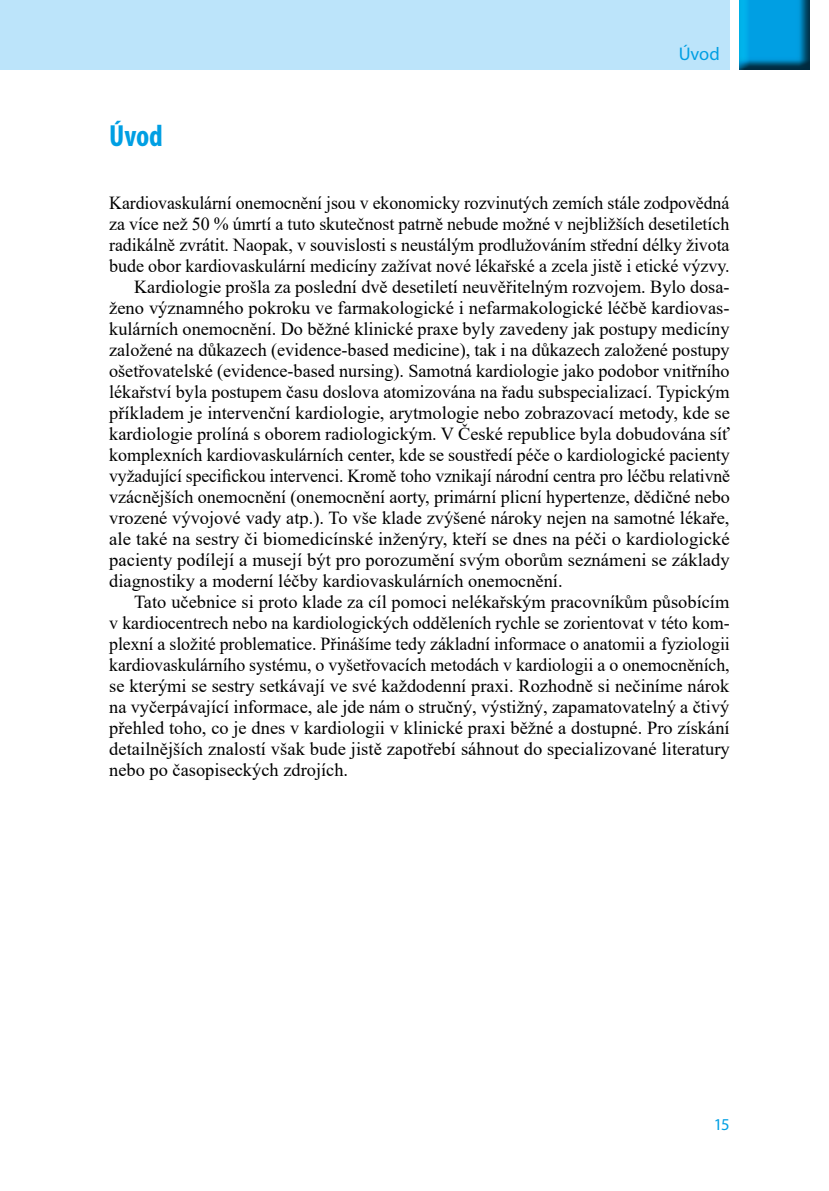
<style>
.page{position:relative;width:829px;height:1191px;background:#fff}
.page>*{position:absolute;margin:0;border:0;box-sizing:border-box;transform-origin:0 0}
.t1{font:700 condensed 30.62px "Myriad Pro";color:#009fe3}
.t2{font:18.38px "Times New Roman";color:#000}
.t3{font:18.38px "Times New Roman";color:#000;scale:.96 1}
.t4{font:18.38px "Myriad Pro";color:#009fe3}
.t5{font:16.62px "Myriad Pro";color:#009fe3}
</style>
<div class="page">
<div style="left:0;top:0;width:729px;height:69px;background:#bce4fa"></div>
<img style="left:739px;top:0;width:70px;height:69px">
<h1 class="t1" style="left:109px;top:117px;width:55px">Úvod</h1>
<p class="t4" style="left:678px;top:42px;width:43px">Úvod</p>
<p class="t2" style="left:109px;top:190px;width:621px">Kardiovaskulární onemocnění jsou v ekonomicky rozvinutých zemích stále zodpovědná</p>
<p class="t2" style="left:109px;top:211px;width:621px">za více než 50 % úmrtí a tuto skutečnost patrně nebude možné v nejbližších desetiletích</p>
<p class="t2" style="left:109px;top:232px;width:621px">radikálně zvrátit. Naopak, v souvislosti s neustálým prodlužováním střední délky života</p>
<p class="t2" style="left:109px;top:253px;width:622px">bude obor kardiovaskulární medicíny zažívat nové lékařské a zcela jistě i etické výzvy.</p>
<p class="t2" style="left:134px;top:274px;width:597px">Kardiologie prošla za poslední dvě desetiletí neuvěřitelným rozvojem. Bylo dosa-</p>
<p class="t2" style="left:109px;top:295px;width:622px">ženo významného pokroku ve farmakologické i nefarmakologické léčbě kardiovas-</p>
<p class="t2" style="left:109px;top:316px;width:621px">kulárních onemocnění. Do běžné klinické praxe byly zavedeny jak postupy medicíny</p>
<p class="t2" style="left:109px;top:337px;width:622px">založené na důkazech (evidence-based medicine), tak i na důkazech založené postupy</p>
<p class="t2" style="left:109px;top:358px;width:622px">ošetřovatelské (evidence-based nursing). Samotná kardiologie jako podobor vnitřního</p>
<p class="t2" style="left:109px;top:379px;width:622px">lékařství byla postupem času doslova atomizována na řadu subspecializací. Typickým</p>
<p class="t2" style="left:109px;top:400px;width:622px">příkladem je intervenční kardiologie, arytmologie nebo zobrazovací metody, kde se</p>
<p class="t2" style="left:109px;top:421px;width:622px">kardiologie prolíná s oborem radiologickým. V České republice byla dobudována síť</p>
<p class="t2" style="left:109px;top:442px;width:622px">komplexních kardiovaskulárních center, kde se soustředí péče o kardiologické pacienty</p>
<p class="t3" style="left:109px;top:463px;width:648px">vyžadující specifickou intervenci. Kromě toho vznikají národní centra pro léčbu relativně</p>
<p class="t2" style="left:109px;top:484px;width:622px">vzácnějších onemocnění (onemocnění aorty, primární plicní hypertenze, dědičné nebo</p>
<p class="t2" style="left:109px;top:505px;width:621px">vrozené vývojové vady atp.). To vše klade zvýšené nároky nejen na samotné lékaře,</p>
<p class="t2" style="left:109px;top:526px;width:622px">ale také na sestry či biomedicínské inženýry, kteří se dnes na péči o kardiologické</p>
<p class="t2" style="left:109px;top:547px;width:622px">pacienty podílejí a musejí být pro porozumění svým oborům seznámeni se základy</p>
<p class="t2" style="left:109px;top:568px;width:455px">diagnostiky a moderní léčby kardiovaskulárních onemocnění.</p>
<p class="t2" style="left:134px;top:589px;width:597px">Tato učebnice si proto klade za cíl pomoci nelékařským pracovníkům působícím</p>
<p class="t2" style="left:109px;top:610px;width:622px">v kardiocentrech nebo na kardiologických odděleních rychle se zorientovat v této kom-</p>
<p class="t2" style="left:109px;top:631px;width:622px">plexní a složité problematice. Přinášíme tedy základní informace o anatomii a fyziologii</p>
<p class="t2" style="left:109px;top:652px;width:622px">kardiovaskulárního systému, o vyšetřovacích metodách v kardiologii a o onemocněních,</p>
<p class="t2" style="left:109px;top:673px;width:621px">se kterými se sestry setkávají ve své každodenní praxi. Rozhodně si nečiníme nárok</p>
<p class="t2" style="left:109px;top:694px;width:621px">na vyčerpávající informace, ale jde nám o stručný, výstižný, zapamatovatelný a čtivý</p>
<p class="t2" style="left:109px;top:715px;width:622px">přehled toho, co je dnes v kardiologii v klinické praxi běžné a dostupné. Pro získání</p>
<p class="t2" style="left:109px;top:736px;width:622px">detailnějších znalostí však bude jistě zapotřebí sáhnout do specializované literatury</p>
<p class="t2" style="left:109px;top:757px;width:240px">nebo po časopiseckých zdrojích.</p>
<p class="t5" style="left:713px;top:1114px;width:17px">15</p>
</div>
